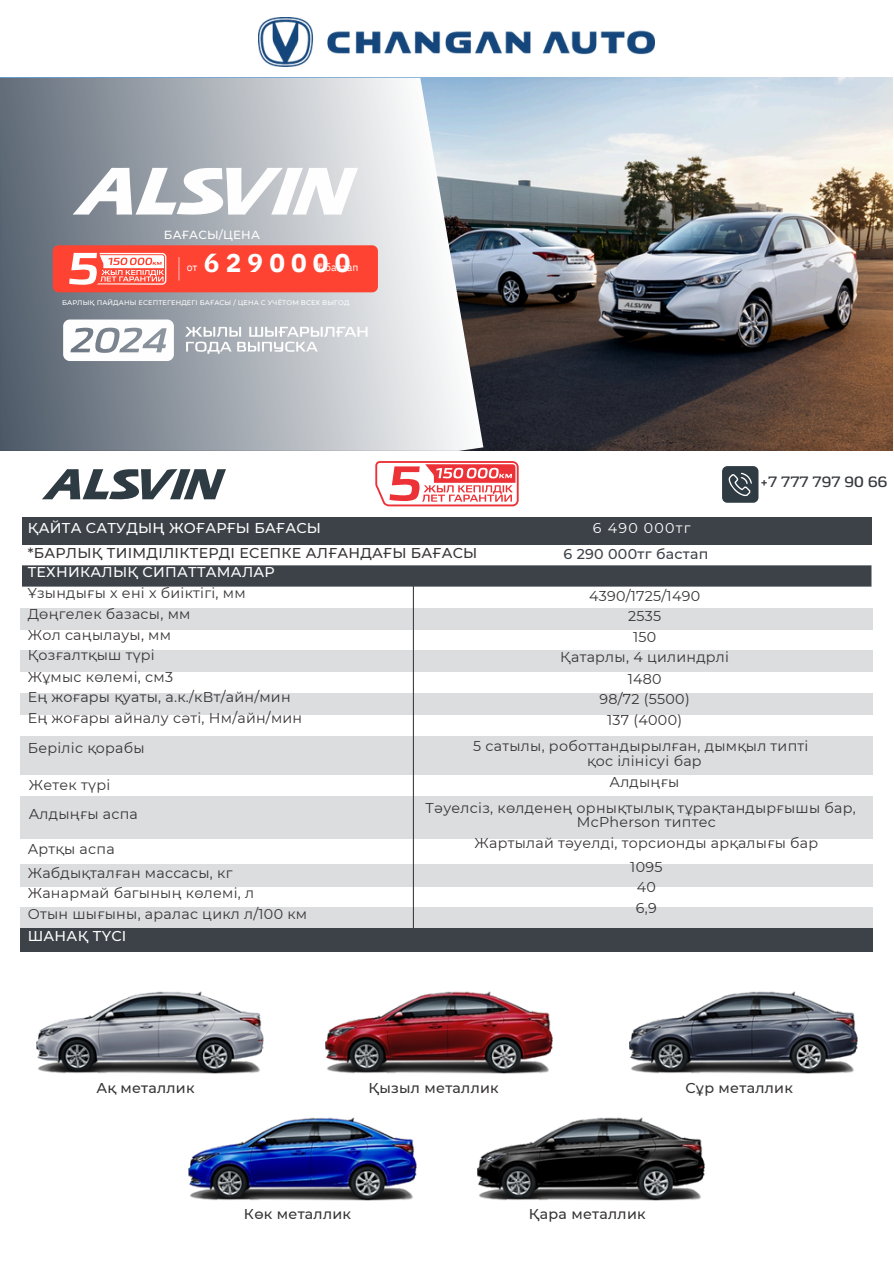
<style>
.page{position:relative;width:894px;height:1264px;background:#fff}
.page>*{position:absolute;margin:0;border:0;box-sizing:border-box;transform-origin:0 0}
.t1{font:700 25.95px "IBM Plex Sans";letter-spacing:.24em;color:#fefefe}
.t2{font:600 14.7px "Amazing Grotesk";color:#373a40}
.t3{font:14.25px/20.9px "Montserrat";letter-spacing:.02em;color:#373435}
.t4{font:500 14.25px/24.8px "Montserrat";letter-spacing:.02em;color:#373435}
.t5{font:500 14.25px "Montserrat";letter-spacing:.02em;color:#3d4249}
.t6{font:500 14.25px "Montserrat";letter-spacing:.02em;color:#fefefe}
.t7{font:14.25px "Montserrat";letter-spacing:.085em;color:#fefefe}
.t8{font:500 11.7px "Montserrat";letter-spacing:.02em;color:#fefefe}
.t9{font:10.5px "IBM Plex Sans";color:#fefefe}
.t10{font:500 6.75px "Montserrat";letter-spacing:.02em;color:#fefefe}
.s1{color:#fefefe}
.s2{font-weight:500;color:#fefefe}
</style>
<div class="page">
<div style="left:22px;top:517px;width:849px;height:27px;background:#3d4249"></div>
<img style="left:477px;top:1117px;width:228px;height:84px">
<img style="left:188px;top:1117px;width:229px;height:84px">
<img style="left:36px;top:991px;width:228px;height:83px">
<img style="left:629px;top:991px;width:229px;height:83px">
<img style="left:325px;top:991px;width:228px;height:83px">
<svg style="left:42px;top:469px;width:184px;height:30px"></svg>
<svg style="left:22px;top:565px;width:849px;height:363px"></svg>
<div style="left:20px;top:928px;width:852px;height:23px;background:#3d4249"></div>
<svg style="left:722px;top:466px;width:36px;height:37px"></svg>
<img style="left:483px;top:78px;width:409px;height:372px">
<svg style="left:0;top:78px;width:483px;height:373px;background:#a7adb5"></svg>
<svg style="left:73px;top:168px;width:285px;height:48px"></svg>
<svg style="left:63px;top:319px;width:111px;height:42px"></svg>
<svg style="left:185px;top:327px;width:182px;height:27px"></svg>
<div style="left:53px;top:245px;width:325px;height:47px;background:#fe4332;border-radius:6px"></div>
<svg style="left:179px;top:257px;width:1px;height:23px"></svg>
<svg style="left:69px;top:253px;width:97px;height:32px"></svg>
<svg style="left:375px;top:461px;width:143px;height:45px"></svg>
<img style="left:258px;top:18px;width:396px;height:48px">
<h2 class="t8" style="left:164px;top:228px;width:98px">БАҒАСЫ/ЦЕНА</h2>
<p class="t9" style="left:187px;top:260px;width:12px">от</p>
<p class="t1" style="left:204px;top:246px;width:148px">6290000</p>
<h2 class="t9" style="left:316px;top:260px;width:44px">₸ бастап</h2>
<p class="t10" style="left:62px;top:298px;width:289px">БАРЛЫҚ ПАЙДАНЫ ЕСЕПТЕГЕНДЕГІ БАҒАСЫ / ЦЕНА С УЧЁТОМ ВСЕХ ВЫГОД</p>
<p class="t2" style="left:760px;top:476px;width:128px">+7 777 797 90 66</p>
<h3 class="t4" style="left:28px;top:515px;width:451px"><span class="s1">ҚАЙТА САТУДЫҢ ЖОҒАРҒЫ БАҒАСЫ<br></span>*БАРЛЫҚ ТИІМДІЛІКТЕРДІ ЕСЕПКЕ АЛҒАНДАҒЫ БАҒАСЫ</h3>
<h3 class="t3" style="left:28px;top:561px;width:276px"><span class="s2">ТЕХНИКАЛЫҚ СИПАТТАМАЛАР<br></span>Ұзындығы х ені х биіктігі, мм<br>Дөңгелек базасы, мм<br>Жол саңылауы, мм<br>Қозғалтқыш түрі<br>Жұмыс көлемі, см3<br>Ең жоғары қуаты, а.к./кВт/айн/мин<br>Ең жоғары айналу сәті, Нм/айн/мин</h3>
<h3 class="t3" style="left:28px;top:737px;width:118px">Беріліс қорабы</h3>
<h2 class="t7" style="left:592px;top:519px;width:99px">6 490 000тг</h2>
<h3 class="t5" style="left:563px;top:545px;width:146px">6 290 000тг бастап</h3>
<h3 class="t3" style="left:560px;top:585px;width:170px;text-align:center">4390/1725/1490<br>2535<br>150<br>Қатарлы, 4 цилиндрлі<br>1480<br>98/72 (5500)<br>137 (4000)</h3>
<h3 class="t3" style="left:473px;top:735px;width:336px">5 сатылы, роботтандырылған, дымқыл типті</h3>
<h3 class="t3" style="left:587px;top:750px;width:116px">қос ілінісуі бар</h3>
<h3 class="t3" style="left:29px;top:774px;width:83px">Жетек түрі</h3>
<h3 class="t3" style="left:609px;top:771px;width:71px">Алдыңғы</h3>
<h3 class="t3" style="left:29px;top:803px;width:111px">Алдыңғы аспа</h3>
<h3 class="t3" style="left:425px;top:797px;width:431px">Тәуелсіз, көлденең орнықтылық тұрақтандырғышы бар,</h3>
<h3 class="t3" style="left:474px;top:810px;width:345px;line-height:21.3px;text-align:center">McPherson типтес<br>Жартылай тәуелді, торсионды арқалығы бар</h3>
<h3 class="t3" style="left:630px;top:856px;width:34px;text-align:center">1095<br>40<br>6,9</h3>
<p class="t3" style="left:28px;top:837px;width:206px;line-height:23.7px">Артқы аспа<br>Жабдықталған массасы, кг</p>
<p class="t3" style="left:28px;top:883px;width:281px;line-height:20.2px">Жанармай багының көлемі, л<br>Отын шығыны, аралас цикл л/100 км</p>
<p class="t6" style="left:28px;top:927px;width:100px">ШАНАҚ ТҮСІ</p>
<h5 class="t4" style="left:96px;top:1075px;width:100px">Ақ металлик</h5>
<p class="t4" style="left:368px;top:1075px;width:132px">Қызыл металлик</p>
<h3 class="t4" style="left:685px;top:1075px;width:109px">Сұр металлик</h3>
<p class="t4" style="left:244px;top:1201px;width:109px">Көк металлик</p>
<p class="t4" style="left:528px;top:1201px;width:118px">Қара металлик</p>
</div>
